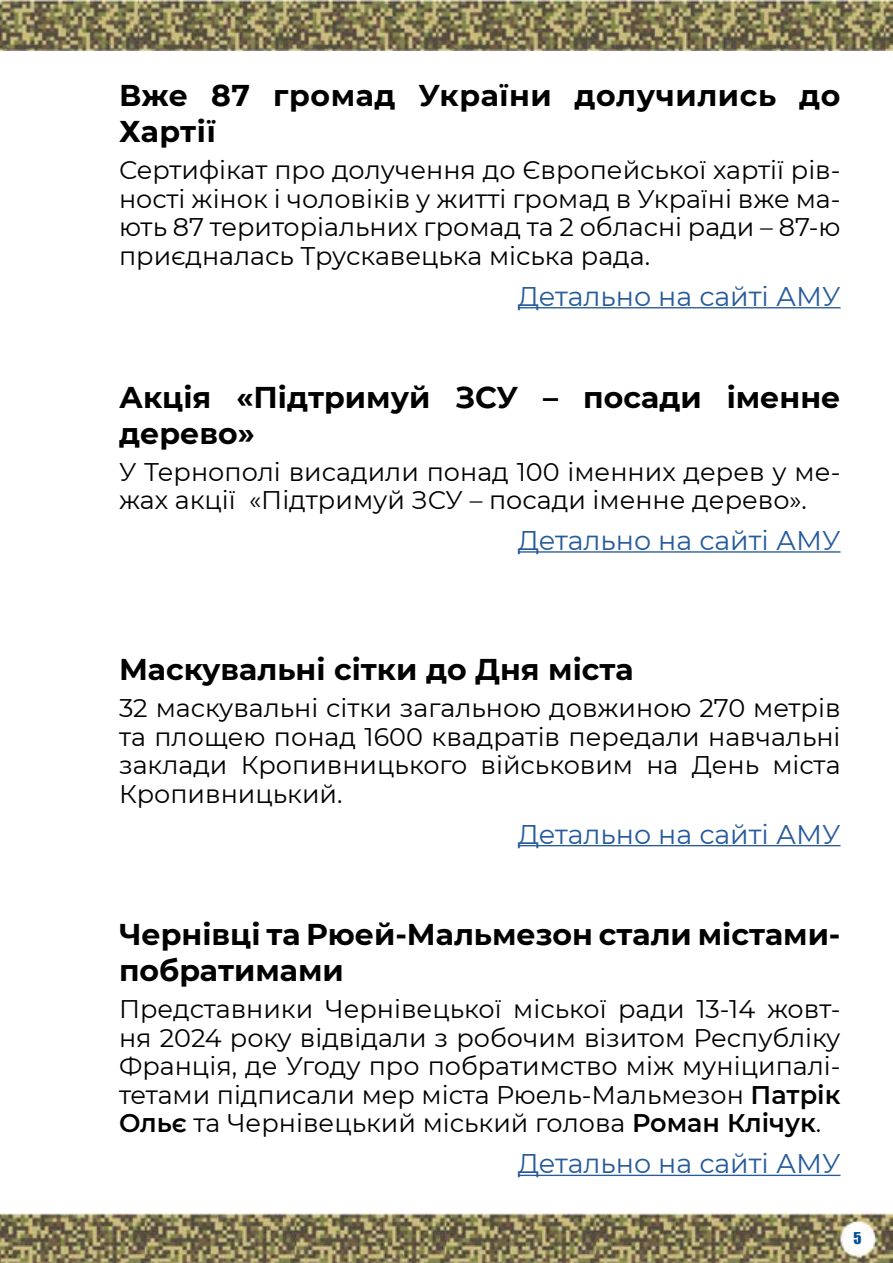
<style>
.page{position:relative;width:893px;height:1263px;background:#fff}
.page>*{position:absolute;margin:0;border:0;box-sizing:border-box;transform-origin:0 0}
.t1{font:700 30px/36px "Montserrat";color:#000}
.t2{font:700 30px/36px "Montserrat";letter-spacing:.02em;color:#000}
.t3{font:27px "Montserrat";color:#275b9b}
.t4{font:25.5px/28.5px "Montserrat";color:#000;text-align:justify}
.t5{font:15px "Impact";color:#004e9d}
.s1{font-weight:600}
</style>
<div class="page">
<img style="left:0;top:0;width:893px;height:50px">
<img style="left:0;top:1213px;width:893px;height:50px">
<hr style="left:518px;top:307px;width:322px;height:1px;background:#275b9b">
<hr style="left:518px;top:551px;width:322px;height:2px;background:#275b9b">
<hr style="left:518px;top:845px;width:322px;height:1px;background:#275b9b">
<hr style="left:518px;top:1175px;width:322px;height:1px;background:#275b9b">
<p class="t2" style="left:119px;top:76px;width:723px">Вже 87 громад України долучились до<br>Хартії</p>
<p class="t4" style="left:119px;top:155px;width:723px">Сертифікат про долучення до Європейської хартії рів&shy;ності жінок і чоловіків у житті громад в Україні вже ма&shy;ють 87 територіальних громад та 2 обласні ради – 87-ю приєдналась Трускавецька міська рада.</p>
<p class="t3" style="left:518px;top:278px;width:324px">Детально на сайті АМУ</p>
<p class="t1" style="left:119px;top:377px;width:723px">Акція «Підтримуй ЗСУ – посади іменне дерево»</p>
<p class="t4" style="left:119px;top:456px;width:723px">У Тернополі висадили понад 100 іменних дерев у ме&shy;жах акції «Підтримуй ЗСУ – посади іменне дерево».</p>
<p class="t3" style="left:518px;top:522px;width:324px">Детально на сайті АМУ</p>
<p class="t1" style="left:119px;top:650px;width:516px">Маскувальні сітки до Дня міста</p>
<p class="t4" style="left:119px;top:693px;width:723px">32 маскувальні сітки загальною довжиною 270 метрів та площею понад 1600 квадратів передали навчальні заклади Кропивницького військовим на День міста Кропивницький.</p>
<p class="t3" style="left:518px;top:815px;width:324px">Детально на сайті АМУ</p>
<p class="t1" style="left:119px;top:915px;width:723px">Чернівці та Рюей-Мальмезон стали містами&shy;побратимами</p>
<p class="t4" style="left:119px;top:994px;width:723px">Представники Чернівецької міської ради 13-14 жовт&shy;ня 2024 року відвідали з робочим візитом Республіку Франція, де Угоду про побратимство між муніципалі&shy;тетами підписали мер міста Рюель-Мальмезон <span class="s1">Патрік Ольє</span> та Чернівецький міський голова <span class="s1">Роман Клічук</span>.</p>
<p class="t3" style="left:518px;top:1145px;width:324px">Детально на сайті АМУ</p>
<p class="t5" style="left:853px;top:1226px;width:10px">5</p>
</div>
